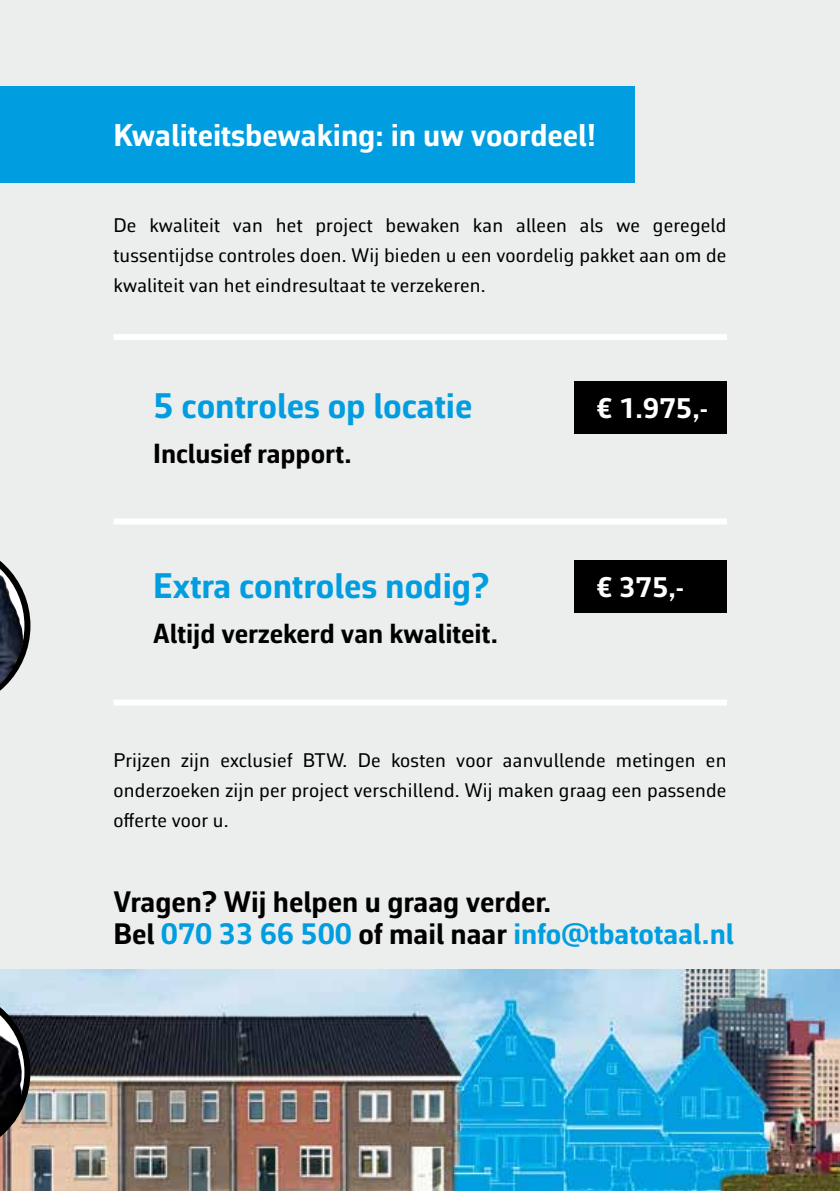
<style>
.page{position:relative;width:840px;height:1191px;background:#fff}
.page>*{position:absolute;margin:0;border:0;box-sizing:border-box;transform-origin:0 0}
.t1{font:700 36px "Corbeau Pro";color:#009ee0}
.t2{font:700 32px "Corbeau Pro";letter-spacing:-.005em;color:#fff}
.t3{font:700 30px/32px "Corbeau Pro";color:#000}
.t4{font:700 28.8px "Corbeau Pro";color:#fff}
.t5{font:700 28px "Corbeau Pro";color:#000}
.t6{font:20px/30px "Corbeau Pro";letter-spacing:.01em;color:#000;text-align:justify}
.s1{color:#009ee0}
</style>
<div class="page">
<div style="left:0;top:0;width:839px;height:1191px;background:#eceded"></div>
<img style="left:0;top:969px;width:839px;height:222px">
<svg style="left:0;top:561px;width:30px;height:130px"></svg>
<img style="left:0;top:575px;width:23px;height:109px">
<svg style="left:0;top:987px;width:30px;height:169px;background:#8d8c8d"></svg>
<img style="left:0;top:1035px;width:23px;height:96px">
<div style="left:573px;top:381px;width:153px;height:53px;background:#000"></div>
<div style="left:573px;top:560px;width:153px;height:52px;background:#000"></div>
<div style="left:0;top:86px;width:634px;height:97px;background:#009ee0"></div>
<div style="left:113px;top:334px;width:613px;height:6px;background:#fff"></div>
<div style="left:113px;top:518px;width:613px;height:6px;background:#fff"></div>
<div style="left:113px;top:699px;width:613px;height:6px;background:#fff"></div>
<h2 class="t2" style="left:113px;top:114px;width:484px">Kwaliteitsbewaking: in uw voordeel!</h2>
<p class="t6" style="left:113px;top:210px;width:614px">De kwaliteit van het project bewaken kan alleen als we geregeld tussentijdse controles doen. Wij bieden u een voordelig pakket aan om de kwaliteit van het eindresultaat te verzekeren.</p>
<h1 class="t1" style="left:153px;top:381px;width:320px">5 controles op locatie</h1>
<h3 class="t5" style="left:153px;top:435px;width:200px">Inclusief rapport.</h3>
<h1 class="t1" style="left:153px;top:561px;width:337px">Extra controles nodig?</h1>
<h3 class="t5" style="left:153px;top:615px;width:346px">Altijd verzekerd van kwaliteit.</h3>
<h3 class="t4" style="left:596px;top:389px;width:113px">€ 1.975,-</h3>
<h3 class="t4" style="left:596px;top:568px;width:89px">€ 375,-</h3>
<p class="t6" style="left:113px;top:745px;width:614px">Prijzen zijn exclusief BTW. De kosten voor aanvullende metingen en onderzoeken zijn per project verschillend. Wij maken graag een passende offerte voor u.</p>
<h3 class="t3" style="left:113px;top:885px;width:621px">Vragen? Wij helpen u graag verder.<br>Bel <span class="s1">070 33 66 500</span> of mail naar <span class="s1">info@tbatotaal.nl</span></h3>
</div>
